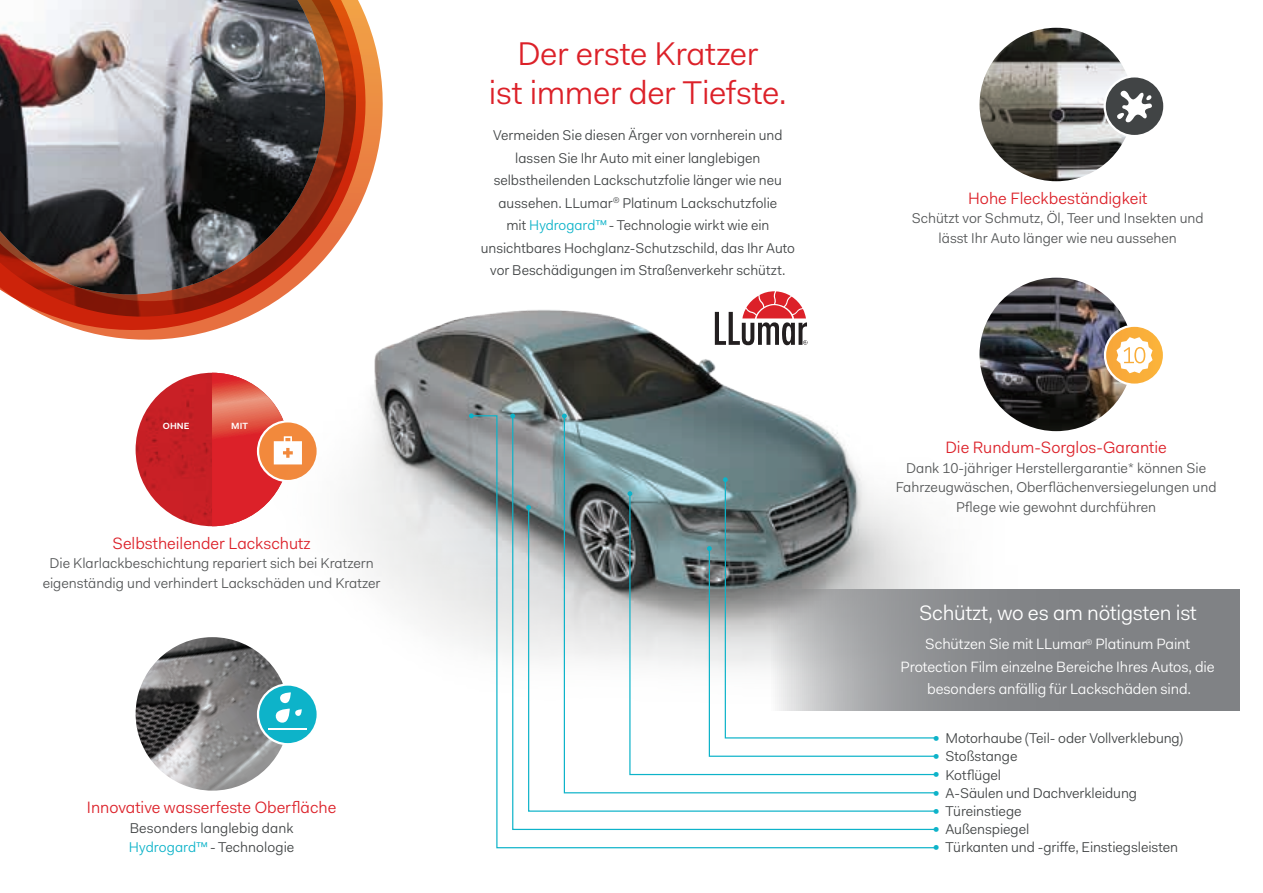
<style>
.page{position:relative;width:1263px;height:893px;background:#fff}
.page>*{position:absolute;margin:0;border:0;box-sizing:border-box;transform-origin:0 0}
.t1{font:33px/39px "L Lumar Fakt Pro Blond";letter-spacing:-.01em;color:#dc2129;text-align:center}
.t2{font:21px "L Lumar Fakt Pro Blond";letter-spacing:-.01em;color:#fff}
.t3{font:16.5px "L Lumar Fakt Pro Blond";color:#dc2129}
.t4{font:15px/22.5px "L Lumar Fakt Pro Blond";letter-spacing:-.01em;color:#fff;text-align:center}
.t5{font:14.25px/22.5px "L Lumar Fakt Pro Blond";color:#414445}
.t6{font:14.25px/19.5px "L Lumar Fakt Pro Blond";color:#545657;text-align:center}
.t7{font:600 9px "L Lumar Fakt Pro";color:#fff}
.s1{color:#0db3c9}
</style>
<div class="page">
<img style="left:136px;top:373px;width:153px;height:153px;border-radius:77px">
<img style="left:136px;top:637px;width:153px;height:154px;border-radius:77px">
<img style="left:178px;top:154px;width:840px;height:608px">
<div style="left:710px;top:588px;width:529px;height:122px;background:#808285"></div>
<img style="left:979px;top:28px;width:154px;height:153px;border-radius:77px">
<div style="left:1105px;top:76px;width:59px;height:60px;background:#414445;border-radius:50%"></div>
<div style="left:1103px;top:75px;width:62px;height:62px;border:2px solid #fff;border-radius:50%"></div>
<svg style="left:1117px;top:90px;width:35px;height:33px"></svg>
<img style="left:979px;top:278px;width:154px;height:153px;border-radius:77px">
<svg style="left:1105px;top:326px;width:59px;height:59px"></svg>
<div style="left:1104px;top:325px;width:61px;height:61px;border:2px solid #fff;border-radius:50%"></div>
<svg style="left:1116px;top:337px;width:36px;height:36px"></svg>
<svg style="left:0;top:0;width:410px;height:353px"></svg>
<svg style="left:470px;top:415px;width:468px;height:434px"></svg>
<svg style="left:469px;top:413px;width:5px;height:5px"></svg>
<svg style="left:511px;top:415px;width:427px;height:416px"></svg>
<svg style="left:510px;top:414px;width:5px;height:4px"></svg>
<svg style="left:527px;top:506px;width:411px;height:306px"></svg>
<svg style="left:526px;top:505px;width:5px;height:5px"></svg>
<svg style="left:563px;top:415px;width:375px;height:379px"></svg>
<svg style="left:562px;top:414px;width:5px;height:4px"></svg>
<svg style="left:715px;top:291px;width:92px;height:54px"></svg>
<p class="t7" style="left:163px;top:420px;width:28px">OHNE</p>
<p class="t7" style="left:231px;top:420px;width:18px">MIT</p>
<p class="t3" style="left:113px;top:532px;width:200px">Selbstheilender Lackschutz</p>
<p class="t6" style="left:43px;top:553px;width:339px">Die Klarlackbeschichtung repariert sich bei Kratzern eigenständig und verhindert Lackschäden und Kratzer</p>
<p class="t3" style="left:87px;top:797px;width:251px">Innovative wasserfeste Oberfläche</p>
<p class="t5" style="left:129px;top:818px;width:167px;line-height:19.5px">Besonders langlebig dank<br><span class="s1">Hydrogard™</span> - Technologie</p>
<h1 class="t1" style="left:489px;top:34px;width:299px">Der erste Kratzer<br>ist immer der Tiefste.</h1>
<p class="t5" style="left:481px;top:124px;width:316px;text-align:center">Vermeiden Sie diesen Ärger von vornherein und lassen Sie Ihr Auto mit einer langlebigen selbstheilenden Lackschutzfolie länger wie neu aussehen. LLumar<sup>®</sup> Platinum Lackschutzfolie<br>mit <span class="s1">Hydrogard™</span> - Technologie wirkt wie ein unsichtbares Hochglanz-Schutzschild, das Ihr Auto vor Beschädigungen im Straßenverkehr schützt.</p>
<p class="t3" style="left:968px;top:187px;width:181px">Hohe Fleckbeständigkeit</p>
<p class="t6" style="left:912px;top:208px;width:294px">Schützt vor Schmutz, Öl, Teer und Insekten und lässt Ihr Auto länger wie neu aussehen</p>
<p class="t3" style="left:945px;top:437px;width:223px">Die Rundum-Sorglos-Garantie</p>
<p class="t6" style="left:896px;top:458px;width:322px">Dank 10-jähriger Herstellergarantie* können Sie<br>Fahrzeugwäschen, Oberflächenversiegelungen und<br>Pflege wie gewohnt durchführen</p>
<h2 class="t2" style="left:919px;top:599px;width:279px">Schützt, wo es am nötigsten ist</h2>
<p class="t4" style="left:901px;top:633px;width:315px">Schützen Sie mit LLumar<sup>®</sup> Platinum Paint<br>Protection Film einzelne Bereiche Ihres Autos, die besonders anfällig für Lackschäden sind.</p>
<p class="t5" style="left:933px;top:727px;width:252px"><span class="s1">•</span> Motorhaube (Teil- oder Vollverklebung)</p>
<p class="t5" style="left:933px;top:745px;width:86px"><span class="s1">•</span> Stoßstange</p>
<p class="t5" style="left:933px;top:763px;width:70px"><span class="s1">•</span> Kotflügel</p>
<p class="t5" style="left:933px;top:781px;width:206px"><span class="s1">•</span> A-Säulen und Dachverkleidung</p>
<p class="t5" style="left:933px;top:800px;width:90px"><span class="s1">•</span> Türeinstiege</p>
<p class="t5" style="left:933px;top:818px;width:98px"><span class="s1">•</span> Außenspiegel</p>
<p class="t5" style="left:933px;top:836px;width:247px"><span class="s1">•</span> Türkanten und -griffe, Einstiegsleisten</p>
</div>
